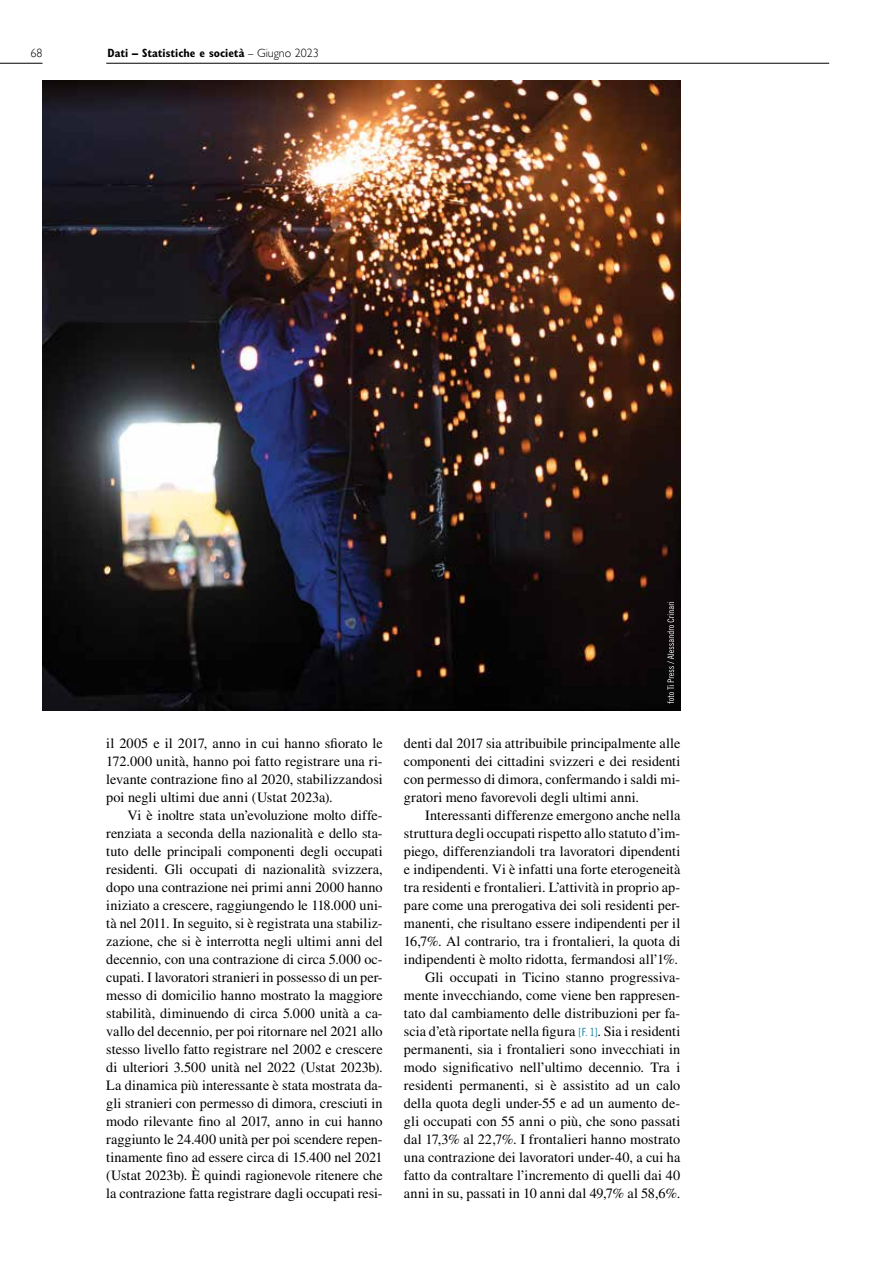
<style>
.page{position:relative;width:893px;height:1263px;background:#fff}
.page>*{position:absolute;margin:0;border:0;box-sizing:border-box;transform-origin:0 0}
.t1{font:14.25px/18px "Times LT Std";letter-spacing:.005em;color:#000;text-align:justify}
.t2{font:700 condensed 12px "Gill Sans MT Std";color:#000}
.t3{font:300 12px "Gill Sans";color:#000}
.s1{font-family:"Gill Sans";font-weight:300;font-stretch:normal}
.s2{font-family:"Trade Gothic LT Std Cn 18";font-size:11.25px;color:#1a84aa}
</style>
<div class="page">
<hr style="left:106px;top:63px;width:723px;height:1px;background:#000">
<hr style="left:0;top:63px;width:43px;height:1px;background:#000">
<img style="left:43px;top:81px;width:637px;height:629px">
<svg style="left:667px;top:602px;width:7px;height:102px"></svg>
<p class="t3" style="left:31px;top:46px;width:13px">68</p>
<p class="t2" style="left:108px;top:46px;width:213px">Dati – Statistiche e società <span class="s1">– Giugno 2023</span></p>
<p class="t1" style="left:106px;top:734px;width:278px">il 2005 e il 2017, anno in cui hanno sfiorato le 172.000 unità, hanno poi fatto registrare una ri&shy;levante contrazione fino al 2020, stabilizzandosi poi negli ultimi due anni (Ustat 2023a).</p>
<p class="t1" style="left:106px;top:806px;width:278px;text-indent:21px">Vi è inoltre stata un’evoluzione molto diffe&shy;renziata a seconda della nazionalità e dello sta&shy;tuto delle principali componenti degli occupati residenti. Gli occupati di nazionalità svizzera, dopo una contrazione nei primi anni 2000 hanno iniziato a crescere, raggiungendo le 118.000 uni&shy;tà nel 2011. In seguito, si è registrata una stabiliz&shy;zazione, che si è interrotta negli ultimi anni del decennio, con una contrazione di circa 5.000 oc&shy;cupati. I lavoratori stranieri in possesso di un per&shy;messo di domicilio hanno mostrato la maggiore stabilità, diminuendo di circa 5.000 unità a ca&shy;vallo del decennio, per poi ritornare nel 2021 allo stesso livello fatto registrare nel 2002 e crescere di ulteriori 3.500 unità nel 2022 (Ustat 2023b).<br>La dinamica più interessante è stata mostrata da&shy;gli stranieri con permesso di dimora, cresciuti in modo rilevante fino al 2017, anno in cui hanno raggiunto le 24.400 unità per poi scendere repen&shy;tinamente fino ad essere circa di 15.400 nel 2021 (Ustat 2023b). È quindi ragionevole ritenere che la contrazione fatta registrare dagli occupati resi-</p>
<p class="t1" style="left:404px;top:734px;width:278px">denti dal 2017 sia attribuibile principalmente alle componenti dei cittadini svizzeri e dei residenti con permesso di dimora, confermando i saldi mi&shy;gratori meno favorevoli degli ultimi anni.</p>
<p class="t1" style="left:404px;top:806px;width:278px;text-align:right">Interessanti differenze emergono anche nella struttura degli occupati rispetto allo statuto d’im&shy;piego, differenziandoli tra lavoratori dipendenti e indipendenti. Vi è infatti una forte eterogeneità tra residenti e frontalieri. L’attività in proprio ap&shy;pare come una prerogativa dei soli residenti per&shy;manenti, che risultano essere indipendenti per il 16,7%. Al contrario, tra i frontalieri, la quota di indipendenti è molto ridotta, fermandosi all’1%.<br>Gli occupati in Ticino stanno progressiva&shy;mente invecchiando, come viene ben rappresen&shy;tato dal cambiamento delle distribuzioni per fa&shy;scia d’età riportate nella figura <span class="s2">[F. 1]</span>. Sia i residenti permanenti, sia i frontalieri sono invecchiati in modo significativo nell’ultimo decennio. Tra i residenti permanenti, si è assistito ad un calo della quota degli under-55 e ad un aumento de&shy;gli occupati con 55 anni o più, che sono passati dal 17,3% al 22,7%. I frontalieri hanno mostrato una contrazione dei lavoratori under-40, a cui ha fatto da contraltare l’incremento di quelli dai 40 anni in su, passati in 10 anni dal 49,7% al 58,6%.</p>
</div>
